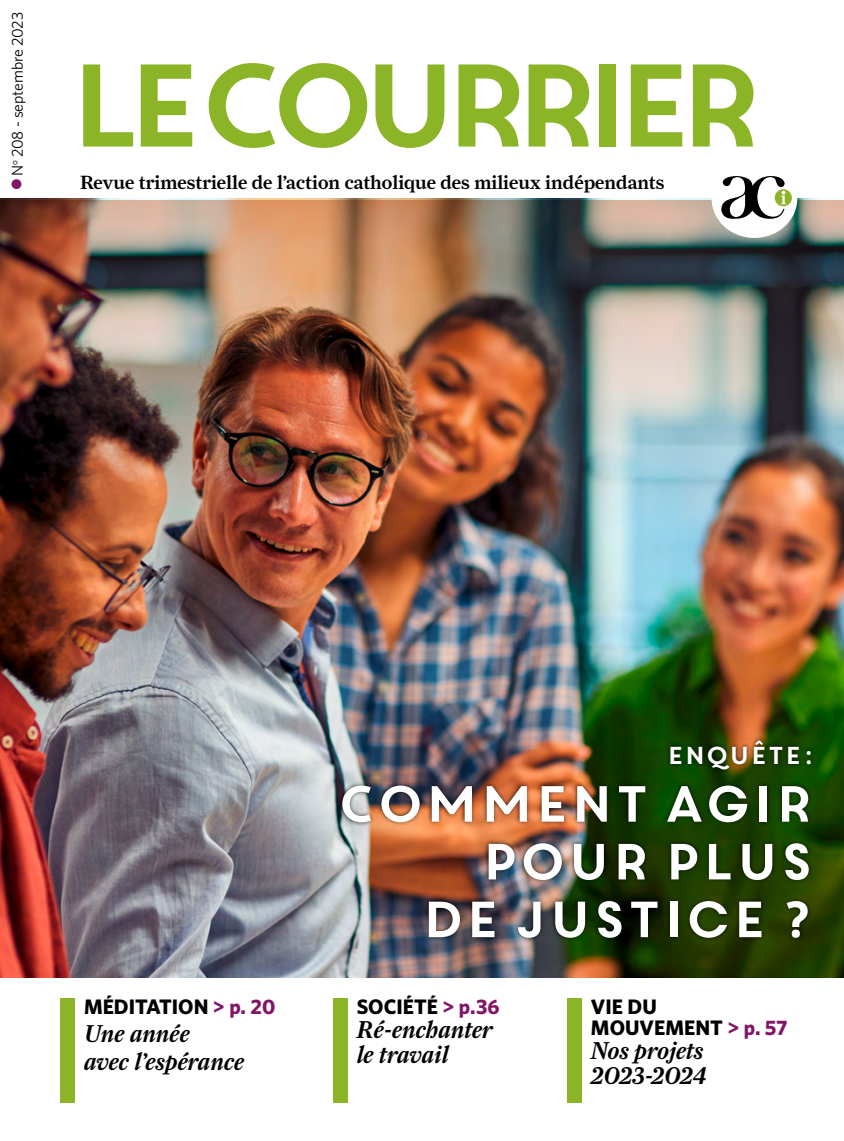
<style>
.page{position:relative;width:844px;height:1141px;background:#fff}
.page>*{position:absolute;margin:0;border:0;box-sizing:border-box;transform-origin:0 0}
.COUV_Titre_revue{font:117.25px "Core Circus";letter-spacing:-.25em;color:#8bb527}
.COUV_titre_petit_for{font:50.75px "Core Circus";letter-spacing:-.08em;color:#fff}
.COUV_mini_sommaire_t{font:italic 500 24.5px/24.5px "Farnham Display";color:#000}
.COUV_titre_petit_for-2{font:24.5px "Core Circus";letter-spacing:-.08em;color:#fff}
.COUV_mini_sommaire_r{font:700 21px "Whitney";color:#000}
.COUV_baseline{font:500 19.25px "Farnham Display";color:#000}
.COUV_numero_date{font:15.75px "Whitney";letter-spacing:-.01em;color:#000}
.s1{color:#831566}
</style>
<div class="page">
<img style="left:0;top:198px;width:843px;height:779px">
<div style="left:60px;top:998px;width:14px;height:105px;background:#8bb527"></div>
<div style="left:333px;top:998px;width:15px;height:105px;background:#8bb527"></div>
<div style="left:567px;top:998px;width:15px;height:105px;background:#8bb527"></div>
<img style="left:0;top:200px;width:843px;height:366px">
<div style="left:711px;top:159px;width:86px;height:79px;background:#fff;border-radius:50%"></div>
<div style="left:774px;top:189px;width:17px;height:17px;background:#8bb527;border-radius:50%"></div>
<svg style="left:721px;top:176px;width:65px;height:43px"></svg>
<div style="left:337px;top:736px;width:478px;height:207px;background:#000;opacity:.75"></div>
<p class="COUV_numero_date" style="left:8px;top:176px;width:166px;rotate:-90deg">N<sup>o</sup> 208 - septembre 2023</p>
<p class="COUV_Titre_revue" style="left:61px;top:26px;width:710px">LE COURRIER</p>
<p class="COUV_baseline" style="left:80px;top:171px;width:586px">Revue trimestrielle de l’action catholique des milieux indépendants</p>
<p class="COUV_mini_sommaire_r" style="left:84px;top:993px;width:193px">MÉDITATION <span class="s1">&gt; p. 20</span></p>
<p class="COUV_mini_sommaire_t" style="left:84px;top:1019px;width:162px;line-height:28px">Une année<br>avec l’espérance</p>
<p class="COUV_titre_petit_for-2" style="left:666px;top:739px;width:151px">ENQUÊTE:</p>
<p class="COUV_titre_petit_for" style="left:335px;top:770px;width:481px">COMMENT AGIR</p>
<p class="COUV_titre_petit_for" style="left:479px;top:827px;width:338px">POUR PLUS</p>
<p class="COUV_titre_petit_for" style="left:419px;top:885px;width:397px">DE JUSTICE ?</p>
<p class="COUV_mini_sommaire_r" style="left:356px;top:993px;width:144px">SOCIÉTÉ <span class="s1">&gt; p.36</span></p>
<p class="COUV_mini_sommaire_t" style="left:356px;top:1017px;width:138px">Ré-enchanter le travail</p>
<p class="COUV_mini_sommaire_r" style="left:590px;top:993px;width:67px">VIE DU</p>
<p class="COUV_mini_sommaire_r" style="left:590px;top:1014px;width:198px">MOUVEMENT <span class="s1">&gt; p. 57</span></p>
<p class="COUV_mini_sommaire_t" style="left:590px;top:1038px;width:118px">Nos projets<br>2023-2024</p>
</div>
